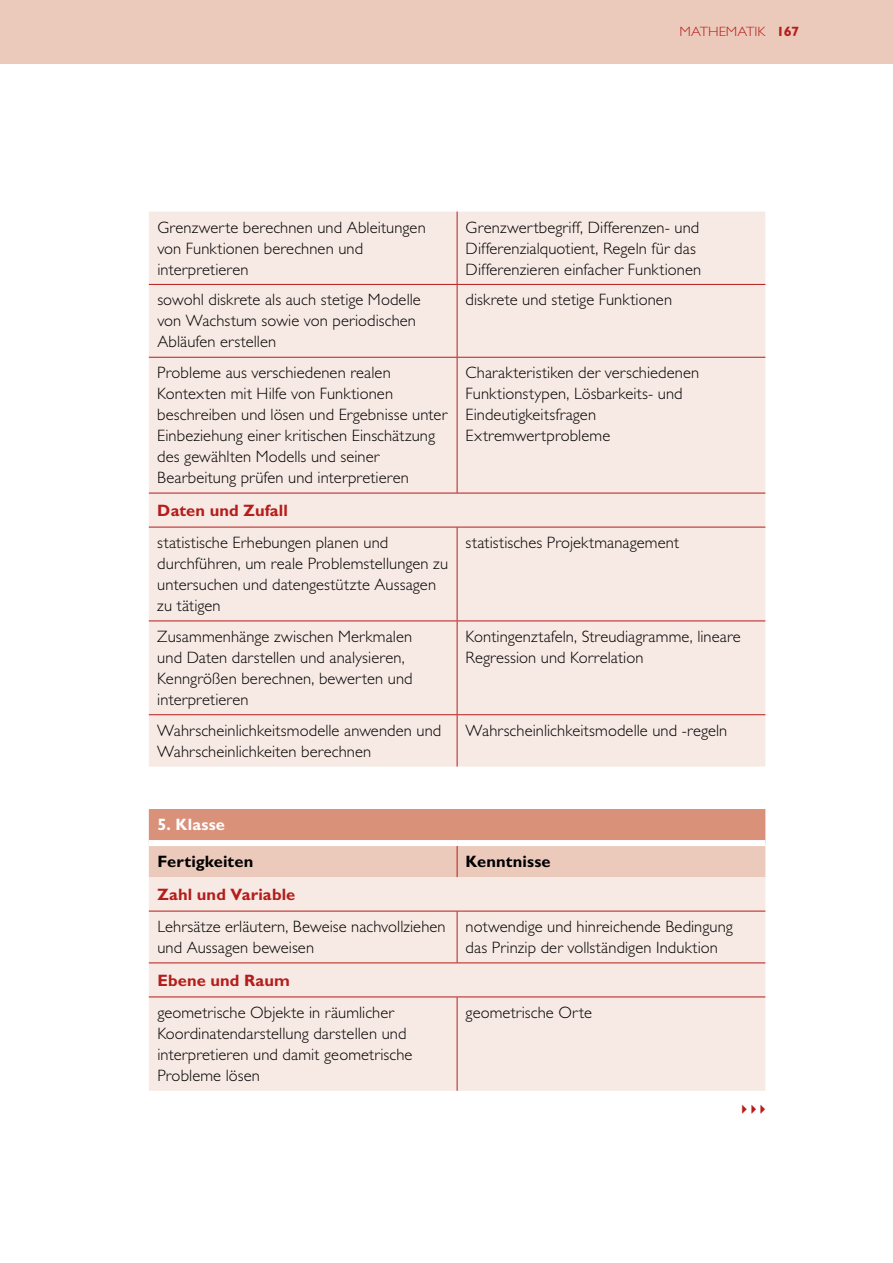
<style>
.page{position:relative;width:893px;height:1263px;background:#fff}
.page>*{position:absolute;margin:0;border:0;box-sizing:border-box;transform-origin:0 0}
.t1{font:300 16.5px/21px "Gill Sans Std";letter-spacing:.01em;color:#000}
.t2{font:700 16.5px "Gill Sans Std";letter-spacing:.01em;color:#b51d1c}
.t3{font:700 16.5px "Gill Sans Std";letter-spacing:.005em;color:#000}
.t4{font:700 16.5px "Gill Sans Std";letter-spacing:.015em;color:#fff}
.t5{font:300 13.5px "Gill Sans Std";color:#b51d1c;scale:1.09 1}
.s1{font-weight:700}
</style>
<div class="page">
<div style="left:0;top:0;width:893px;height:64px;background:#eccabb"></div>
<div style="left:149px;top:212px;width:616px;height:554px;background:#f7e9e3"></div>
<hr style="left:457px;top:212px;width:1px;height:72px;background:#b51d1c">
<hr style="left:149px;top:284px;width:308px;height:1px;background:#b51d1c">
<hr style="left:457px;top:284px;width:308px;height:1px;background:#b51d1c">
<hr style="left:457px;top:285px;width:1px;height:72px;background:#b51d1c">
<hr style="left:149px;top:357px;width:308px;height:1px;background:#b51d1c">
<hr style="left:457px;top:357px;width:308px;height:1px;background:#b51d1c">
<hr style="left:457px;top:358px;width:1px;height:135px;background:#b51d1c">
<hr style="left:149px;top:493px;width:308px;height:1px;background:#b51d1c">
<hr style="left:457px;top:493px;width:308px;height:1px;background:#b51d1c">
<hr style="left:149px;top:527px;width:308px;height:1px;background:#b51d1c">
<hr style="left:457px;top:527px;width:308px;height:1px;background:#b51d1c">
<hr style="left:457px;top:527px;width:1px;height:93px;background:#b51d1c">
<hr style="left:149px;top:620px;width:308px;height:1px;background:#b51d1c">
<hr style="left:457px;top:620px;width:308px;height:1px;background:#b51d1c">
<hr style="left:457px;top:621px;width:1px;height:93px;background:#b51d1c">
<hr style="left:149px;top:714px;width:308px;height:1px;background:#b51d1c">
<hr style="left:457px;top:714px;width:308px;height:1px;background:#b51d1c">
<hr style="left:457px;top:715px;width:1px;height:51px;background:#b51d1c">
<svg style="left:149px;top:809px;width:616px;height:68px;background:#e2ad9a"></svg>
<div style="left:149px;top:877px;width:616px;height:214px;background:#f7e9e3"></div>
<div style="left:149px;top:840px;width:308px;height:6px;background:#fff"></div>
<div style="left:457px;top:840px;width:308px;height:6px;background:#fff"></div>
<hr style="left:457px;top:846px;width:1px;height:31px;background:#b51d1c">
<hr style="left:149px;top:911px;width:308px;height:1px;background:#b51d1c">
<hr style="left:457px;top:911px;width:308px;height:1px;background:#b51d1c">
<hr style="left:457px;top:911px;width:1px;height:51px;background:#b51d1c">
<hr style="left:149px;top:962px;width:308px;height:1px;background:#b51d1c">
<hr style="left:457px;top:962px;width:308px;height:1px;background:#b51d1c">
<hr style="left:149px;top:996px;width:308px;height:1px;background:#b51d1c">
<hr style="left:457px;top:996px;width:308px;height:1px;background:#b51d1c">
<hr style="left:457px;top:997px;width:1px;height:94px;background:#b51d1c">
<p class="t5" style="left:680px;top:24px;width:111px">Mathematik <span class="s1">167</span></p>
<p class="t1" style="left:157px;top:217px;width:270px">Grenzwerte berechnen und Ableitungen von Funktionen berechnen und interpretieren</p>
<p class="t1" style="left:466px;top:217px;width:237px">Grenzwertbegriff, Differenzen- und<br>Differenzialquotient, Regeln für das<br>Differenzieren einfacher Funktionen</p>
<p class="t1" style="left:157px;top:290px;width:265px">sowohl diskrete als auch stetige M odelle von Wachstum sowie von periodischen<br>Abläufen erstellen</p>
<p class="t1" style="left:466px;top:290px;width:208px">diskrete und stetige Funktionen</p>
<p class="t1" style="left:157px;top:362px;width:291px">Probleme aus verschiedenen realen Kontexten mit H ilfe von Funktionen beschreiben und lösen und Ergebnisse unter Einbeziehung einer kritischen Einschätzung des gewählten Modells und seiner Bearbeitung prüfen und interpretieren</p>
<p class="t1" style="left:466px;top:362px;width:235px">Charakteristiken der verschiedenen<br>Funktionstypen, Lösbarkeits- und<br>Eindeutigkeitsfragen<br>Extremwertprobleme</p>
<p class="t2" style="left:157px;top:500px;width:132px">Daten und Zufall</p>
<p class="t1" style="left:157px;top:532px;width:292px">statistische Erhebungen planen und durchführen, um reale Problemstellungen zu untersuchen und datengestützte Aussagen zu tätigen</p>
<p class="t1" style="left:466px;top:532px;width:215px">statistisches Projektmanagement</p>
<p class="t1" style="left:157px;top:626px;width:257px">Zusammenhänge zwischen M erkmalen und Daten darstellen und analysieren,<br>Kenngrößen berechnen, bewerten und interpretieren</p>
<p class="t1" style="left:466px;top:626px;width:277px">Kontingenztafeln, Streudiagramme, lineare<br>Regression und Korrelation</p>
<p class="t1" style="left:157px;top:720px;width:285px">Wahrscheinlichkeitsmodelle anwenden und<br>Wahrscheinlichkeiten berechnen</p>
<p class="t1" style="left:466px;top:720px;width:263px">Wahrscheinlichkeitsmodelle und -regeln</p>
<p class="t4" style="left:157px;top:815px;width:69px">5. Klasse</p>
<p class="t3" style="left:157px;top:852px;width:97px">Fertigkeiten</p>
<p class="t3" style="left:466px;top:852px;width:87px">Kenntnisse</p>
<p class="t2" style="left:157px;top:884px;width:140px">Zahl und Variable</p>
<p class="t1" style="left:157px;top:916px;width:290px">Lehrsätze erläutern, Beweise nachvollziehen und Aussagen beweisen</p>
<p class="t1" style="left:466px;top:916px;width:269px">notwendige und hinreichende Bedingung das Prinzip der vollständigen I nduktion</p>
<p class="t2" style="left:157px;top:970px;width:134px">Ebene und Raum</p>
<p class="t1" style="left:157px;top:1002px;width:257px">geometrische Objekte in räumlicher Koordinatendarstellung darstellen und interpretieren und damit geometrische Probleme lösen</p>
<p class="t1" style="left:466px;top:1002px;width:128px">geometrische Orte</p>
</div>
